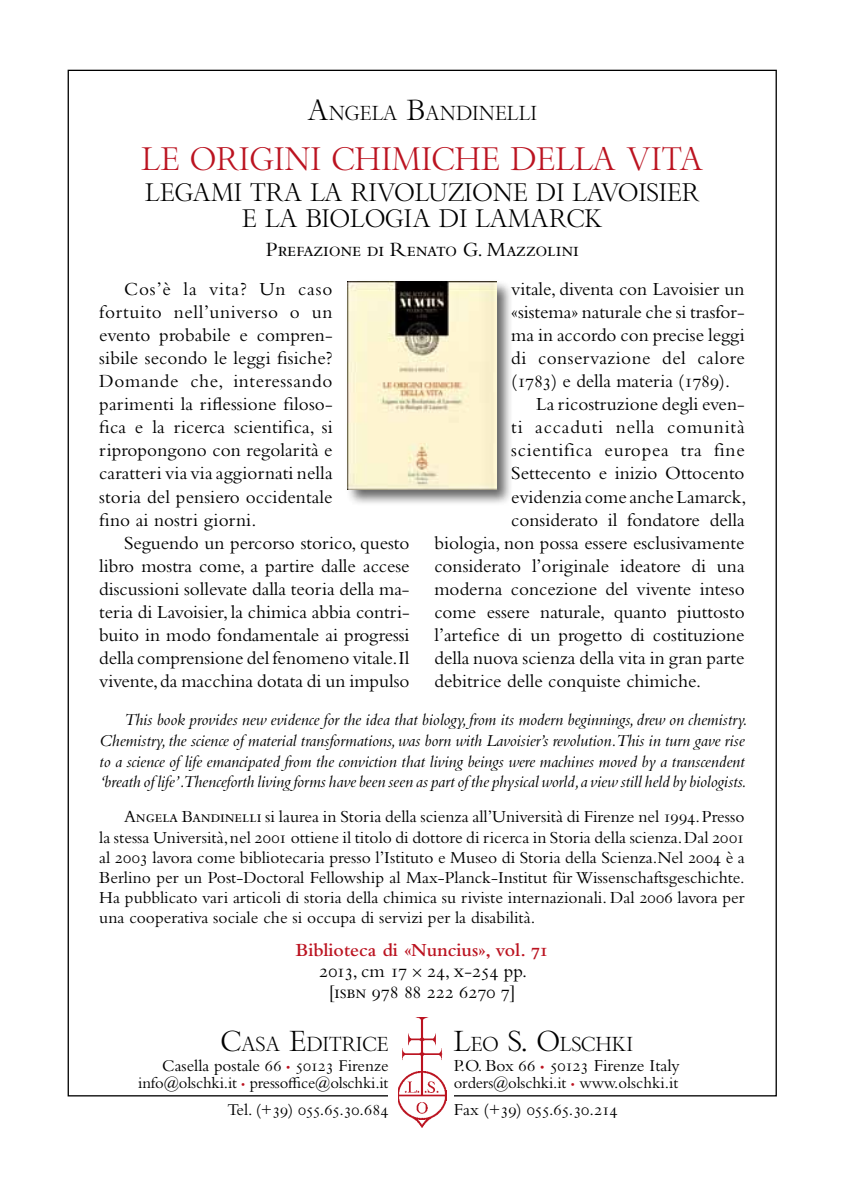
<style>
.page{position:relative;width:844px;height:1191px;background:#fff}
.page>*{position:absolute;margin:0;border:0;box-sizing:border-box;transform-origin:0 0}
.t1{font:31.5px "Bembo Titling MT Std";color:#bb1320}
.t2{font:24.5px/26.2px "Bembo Titling MT Std";color:#000;text-align:center}
.t3{font:21px "Bembo Std";letter-spacing:-.02em;color:#000}
.t4{font:19.6px "Bembo Titling MT Std";color:#000}
.t5{font:19.25px/23.1px "Bembo Std";color:#000;text-align:justify}
.t6{font:19.25px "Bembo Std";letter-spacing:.035em;color:#000}
.t7{font:19.25px "Bembo Std";letter-spacing:.045em;color:#000}
.t8{font:17.5px/20.1px "Bembo Std";color:#000;text-align:justify}
.t9{font:17.5px "Bembo Std";letter-spacing:-.02em;color:#000}
.t10{font:italic 17.32px/20.8px "Bembo Std";letter-spacing:-.005em;color:#000}
.t11{font:17.15px "Bembo Std";color:#000}
.t12{font:17.15px "Bembo Std";letter-spacing:-.02em;color:#000}
.t13{font:16.62px "Bembo Std";letter-spacing:-.01em;color:#000}
.s1{font-size:28px}
.s2{font-weight:600;color:#bb1320}
.s3{font-family:"Bembo Cost"}
.s4{font-size:11.9px;color:#bb1320}
.s5{font-size:11.38px;color:#bb1320}
.s6{font-size:12.25px;color:#bb1320}
</style>
<div class="page">
<img style="left:398px;top:1017px;width:48px;height:110px">
<div style="left:345px;top:279px;width:168px;height:227px;background:#000;opacity:.6"></div>
<img style="left:347px;top:282px;width:149px;height:207px">
<p class="t4" style="left:307px;top:101px;width:231px"><span class="s1">A</span>NGELA <span class="s1">B</span>ANDINELLI</p>
<h1 class="t1" style="left:141px;top:139px;width:563px">LE ORIGINI CHIMICHE DELLA VITA</h1>
<p class="t2" style="left:145px;top:179px;width:555px">LEGAMI TRA LA RIVOLUZIONE DI LAVOISIER<br>E LA BIOLOGIA DI LAMARCK</p>
<p class="t3" style="left:266px;top:237px;width:314px">Prefazione di Renato G. Mazzolini</p>
<p class="t5" style="left:99px;top:277px;width:235px;text-indent:25px">Cos’è la vita? Un caso fortuito nell’universo o un evento probabile e compren&shy;sibile secondo le leggi fisiche?<br>Domande che, interessando parimenti la riflessione filoso&shy;fica e la ricerca scientifica, si ripropongono con regolarità e caratteri via via aggiornati nella storia del pensiero occidentale fino ai nostri giorni.</p>
<p class="t5" style="left:99px;top:531px;width:312px;text-indent:25px">Seguendo un percorso storico, questo libro mostra come, a partire dalle accese discussioni sollevate dalla teoria della ma&shy;teria di Lavoisier, la chimica abbia contri&shy;buito in modo fondamentale ai progressi della comprensione del fenomeno vitale.Il vivente, da macchina dotata di un impulso</p>
<p class="t5" style="left:511px;top:277px;width:235px">vitale, diventa con Lavoisier un</p>
<p class="t5" style="left:511px;top:300px;width:235px">«sistema» naturale che si trasfor-</p>
<p class="t5" style="left:511px;top:323px;width:235px">ma in accordo con precise leggi</p>
<p class="t5" style="left:511px;top:346px;width:235px">di conservazione del calore</p>
<p class="t5" style="left:511px;top:369px;width:220px">(1783) e della materia (1789).</p>
<p class="t5" style="left:536px;top:392px;width:210px">La ricostruzione degli even-</p>
<p class="t7" style="left:511px;top:416px;width:235px">ti accaduti nella comunità</p>
<p class="t6" style="left:511px;top:439px;width:235px">scientifica europea tra fine</p>
<p class="t5" style="left:511px;top:461px;width:235px">Settecento e inizio Ottocento</p>
<p class="t5" style="left:511px;top:484px;width:237px">evidenzia come anche Lamarck,</p>
<p class="t5" style="left:511px;top:508px;width:235px">considerato il fondatore della</p>
<p class="t5" style="left:434px;top:531px;width:312px">biologia, non possa essere esclusivamente</p>
<p class="t5" style="left:434px;top:554px;width:312px">considerato l’originale ideatore di una</p>
<p class="t5" style="left:434px;top:577px;width:312px">moderna concezione del vivente inteso</p>
<p class="t5" style="left:434px;top:600px;width:312px">come essere naturale, quanto piuttosto</p>
<p class="t5" style="left:434px;top:623px;width:312px">l’artefice di un progetto di costituzione</p>
<p class="t5" style="left:434px;top:646px;width:312px">della nuova scienza della vita in gran parte</p>
<p class="t5" style="left:434px;top:669px;width:268px">debitrice delle conquiste chimiche.</p>
<p class="t10" style="left:99px;top:709px;width:649px;text-indent:25px">This book provides new evidence for the idea that biology, from its modern beginnings, drew on chemistry.<br>Chemistry, the science of material transformations, was born with Lavoisier’s revolution.This in turn gave rise to a science of life emancipated from the conviction that living beings were machines moved by a transcendent ‘breath of life’.Thenceforth living forms have been seen as part of the physical world,a view still held by biologists.</p>
<p class="t8" style="left:99px;top:806px;width:647px;text-indent:25px">Angela Bandinelli si laurea in Storia della scienza all’Università di Firenze nel 1994. Presso la stessa Università, nel 2001 ottiene il titolo di dottore di ricerca in Storia della scienza. Dal 2001 al 2003 lavora come bibliotecaria presso l’Istituto e Museo di Storia della Scienza.Nel 2004 è a Berlino per un Post-Doctoral Fellowship al Max-Planck-Institut für Wissenschaftsgeschichte.<br>Ha pubblicato vari articoli di storia della chimica su riviste internazionali. Dal 2006 lavora per una cooperativa sociale che si occupa di servizi per la disabilità.</p>
<p class="t5" style="left:296px;top:939px;width:254px;line-height:21px;text-align:center"><span class="s2">Biblioteca di «Nuncius», vol. 71<br></span>2013, cm 17 <span class="s3">¥</span> 24, x-254 pp.<br>[isbn 978 88 222 6270 7]</p>
<p class="t4" style="left:221px;top:1031px;width:169px"><span class="s1">C</span>ASA <span class="s1">E</span>DITRICE</p>
<p class="t11" style="left:162px;top:1055px;width:228px">Casella postale 66 <span class="s4">•</span> 50123 Firenze</p>
<p class="t13" style="left:138px;top:1073px;width:251px">info@olschki.it <span class="s5">•</span> pressoffice@olschki.it</p>
<p class="t12" style="left:227px;top:1099px;width:162px">Tel. (+39) 055.65.30.684</p>
<p class="t4" style="left:453px;top:1031px;width:181px"><span class="s1">L</span>EO <span class="s1">S. O</span>LSCHKI</p>
<p class="t8" style="left:453px;top:1054px;width:227px">P.O. Box 66 <span class="s6">•</span> 50123 Firenze Italy</p>
<p class="t13" style="left:453px;top:1073px;width:226px">orders@olschki.it <span class="s5">•</span> www.olschki.it</p>
<p class="t9" style="left:453px;top:1098px;width:165px">Fax (+39) 055.65.30.214</p>
</div>
